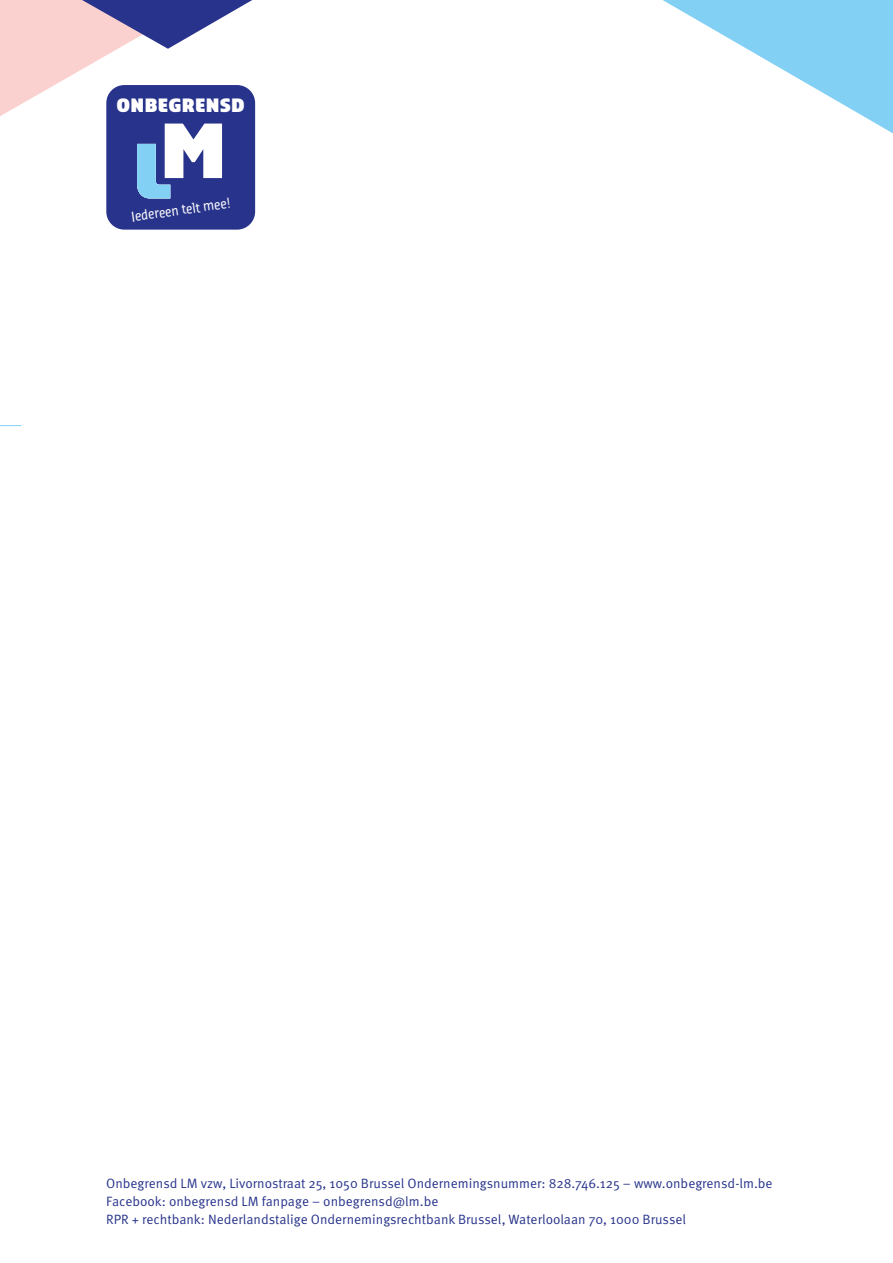
<style>
.page{position:relative;width:893px;height:1263px;background:#fff}
.page>*{position:absolute;margin:0;border:0;box-sizing:border-box;transform-origin:0 0}
.t1{font:900 18px "Sansa Con Pro";letter-spacing:.05em;color:#fff}
.t2{font:13.5px/18px "Meta OT Norm";color:#28348b}
.t3{font:13.5px "Sansa Con Pro";color:#fff}
</style>
<div class="page">
<svg style="left:0;top:425px;width:21px;height:1px"></svg>
<svg style="left:0;top:0;width:252px;height:116px"></svg>
<svg style="left:663px;top:0;width:230px;height:133px"></svg>
<div style="left:106px;top:85px;width:149px;height:145px;background:#28348b;border-radius:18px"></div>
<svg style="left:137px;top:124px;width:85px;height:74px"></svg>
<h1 class="t1" style="left:117px;top:93px;width:129px">ONBEGRENSD</h1>
<p class="t3" style="left:130px;top:207px;width:101px;rotate:-8deg">Iedereen telt mee!</p>
<p class="t2" style="left:106px;top:1174px;width:668px">Onbegrensd LM vzw, Livornostraat 25, 1050 Brussel Ondernemingsnummer: 828.746.125 – www.onbegrensd-lm.be<br>Facebook: onbegrensd LM fanpage – onbegrensd@lm.be<br>RPR + rechtbank: Nederlandstalige Ondernemingsrechtbank Brussel, Waterloolaan 70, 1000 Brussel</p>
</div>
